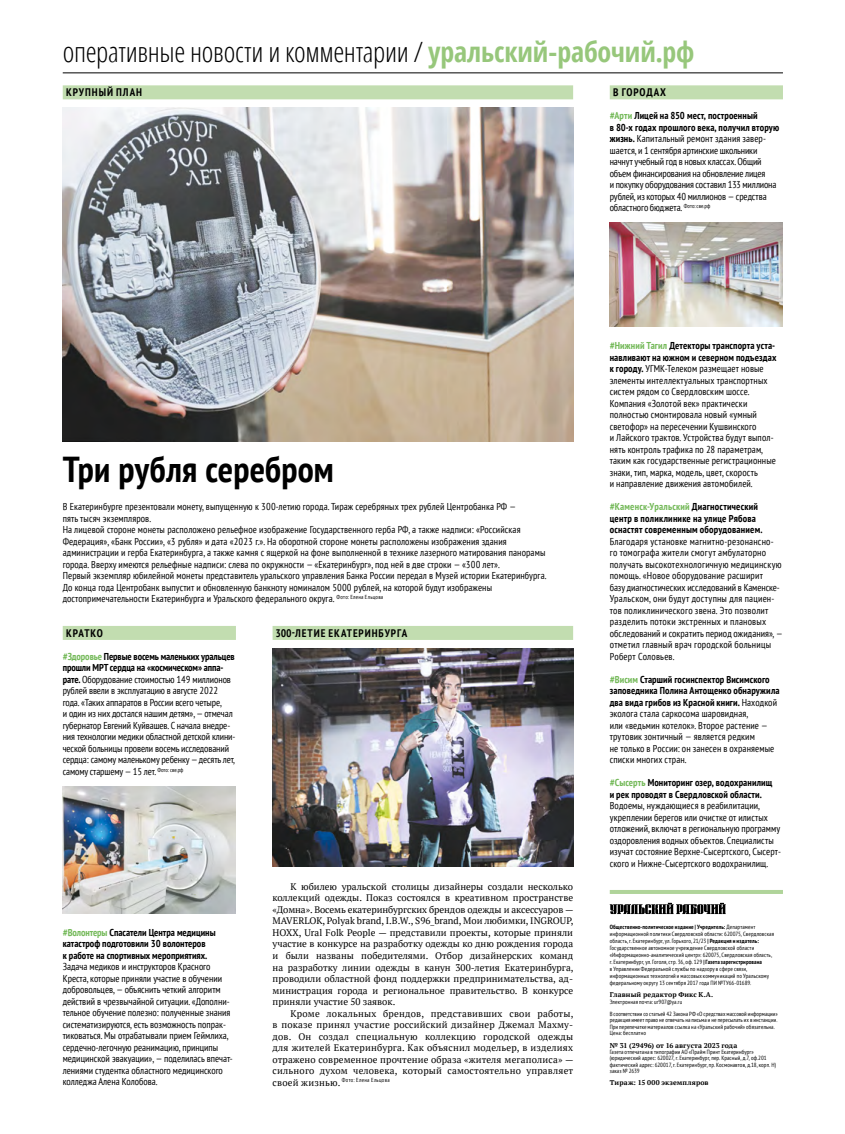
<style>
.page{position:relative;width:845px;height:1134px;background:#fff}
.page>*{position:absolute;margin:0;border:0;box-sizing:border-box;transform-origin:0 0}
.t1{font:700 condensed 36px "PT Sans";letter-spacing:.005em;color:#000}
.t2{font:300 condensed 28px "Open Sans";letter-spacing:-.01em;color:#000}
.t3{font:700 condensed 11px "PT Sans";letter-spacing:.085em;color:#000}
.t4{font:condensed 10px/11.5px "PT Sans";letter-spacing:.01em;color:#000}
.t5{font:condensed 10px/11.5px "PT Sans";letter-spacing:-.01em;color:#000}
.t6{font:condensed 10px/11.5px "PT Sans";letter-spacing:-.015em;color:#000}
.t7{font:700 condensed 10px/11.5px "PT Sans";letter-spacing:.01em;color:#000}
.t8{font:9.5px/11.5px "PT Serif";color:#000;text-align:justify}
.t9{font:700 7px "PT Serif";letter-spacing:.015em;color:#000}
.t10{font:condensed 6px/7px "PT Sans";letter-spacing:.02em;color:#000}
.t11{font:condensed 5.8px "PT Sans";letter-spacing:.05em;color:#000}
.s1{font-weight:700;color:#97c77b}
.s2{font-weight:700;color:#74b959}
.s3{font-weight:700}
.s4{color:#74b959}
.s5{font-family:"PT Serif";font-stretch:normal;font-size:9.5px}
</style>
<div class="page">
<svg style="left:610px;top:903px;width:115px;height:11px"></svg>
<hr style="left:63px;top:72px;width:720px;height:1px;background:#000">
<div style="left:63px;top:85px;width:510px;height:14px;background:#c2ddb0"></div>
<hr style="left:610px;top:890px;width:173px;height:4px;background:#b0d49a">
<img style="left:63px;top:108px;width:510px;height:333px">
<div style="left:610px;top:85px;width:173px;height:14px;background:#c2ddb0"></div>
<div style="left:272px;top:626px;width:301px;height:14px;background:#c2ddb0"></div>
<div style="left:63px;top:626px;width:173px;height:14px;background:#c2ddb0"></div>
<img style="left:272px;top:648px;width:301px;height:219px">
<img style="left:610px;top:223px;width:173px;height:103px">
<img style="left:63px;top:787px;width:173px;height:126px">
<h2 class="t2" style="left:63px;top:33px;width:633px">оперативные новости и комментарии / <span class="s1">уральский-рабочий.рф</span></h2>
<p class="t3" style="left:66px;top:85px;width:77px">КРУПНЫЙ ПЛАН</p>
<p class="t3" style="left:613px;top:85px;width:54px">В ГОРОДАХ</p>
<p class="t6" style="left:610px;top:110px;width:171px"><span class="s2">#Арти</span> <span class="s3">Лицей на 850 мест, построенный<br>в 80-х годах прошлого века, получил вторую жизнь.</span> Капитальный ремонт здания завер&shy;шается, и 1 сентября артинские школьники начнут учебный год в новых классах. Общий объем финансирования на обновление лицея<br>и покупку оборудования составил 133 миллиона рублей, из которых 40 миллионов — средства областного бюджета. <sup>Фото:</sup> <sup>све.рф</sup></p>
<h1 class="t1" style="left:63px;top:446px;width:273px">Три рубля серебром</h1>
<p class="t4" style="left:63px;top:501px;width:485px">В Екатеринбурге презентовали монету, выпущенную к 300-летию города. Тираж серебряных трех рублей Центробанка РФ —<br>пять тысяч экземпляров.<br>На лицевой стороне монеты расположено рельефное изображение Государственного герба РФ, а также надписи: «Российская Федерация», «Банк России», «3 рубля» и дата «2023 г.». На оборотной стороне монеты расположены изображения здания администрации и герба Екатеринбурга, а также камня с ящеркой на фоне выполненной в технике лазерного матирования панорамы города. Вверху имеются рельефные надписи: слева по окружности — «Екатеринбург», под ней в две строки — «300 лет».<br>Первый экземпляр юбилейной монеты представитель уральского управления Банка России передал в Музей истории Екатеринбурга.<br>До конца года Центробанк выпустит и обновленную банкноту номиналом 5000 рублей, на которой будут изображены достопримечательности Екатеринбурга и Уральского федерального округа. <sup>Фото:</sup> <sup>Елена</sup> <sup>Ельцова</sup></p>
<p class="t3" style="left:66px;top:626px;width:38px">КРАТКО</p>
<p class="t5" style="left:63px;top:650px;width:174px"><span class="s2">#Здоровье</span> <span class="s3">Первые восемь маленьких уральцев прошли МРТ сердца на «космическом» аппа&shy;рате.</span> Оборудование стоимостью 149 миллионов рублей ввели в эксплуатацию в августе 2022 года. «Таких аппаратов в России всего четыре,<br>и один из них достался нашим детям», — отмечал губернатор Евгений Куйвашев. С начала внедре&shy;ния технологии медики областной детской клини&shy;ческой больницы провели восемь исследований сердца: самому маленькому ребенку — десять лет, самому старшему — 15 лет. <sup>Фото:</sup> <sup>све.рф</sup></p>
<p class="t3" style="left:275px;top:626px;width:133px">300-ЛЕТИЕ ЕКАТЕРИНБУРГА</p>
<p class="t7" style="left:63px;top:926px;width:154px"><span class="s4">#Волонтеры</span> Спасатели Центра медицины катастроф подготовили 30 волонтеров<br>к работе на спортивных мероприятиях.</p>
<p class="t4" style="left:63px;top:961px;width:172px">Задача медиков и инструкторов Красного Креста, которые приняли участие в обучении добровольцев, — объяснить четкий алгоритм действий в чрезвычайной ситуации. «Дополни&shy;тельное обучение полезно: полученные знания систематизируются, есть возможность попрак&shy;тиковаться. Мы отрабатывали прием Геймлиха, сердечно-легочную реанимацию, принципы медицинской эвакуации», — поделилась впечат&shy;лениями студентка областного медицинского колледжа Алена Колобова.</p>
<p class="t8" style="left:272px;top:881px;width:302px;text-indent:18px">К юбилею уральской столицы дизайнеры создали несколько коллекций одежды. Показ состоялся в креативном пространстве «Домна». Восемь екатеринбургских брендов одежды и аксессуаров — MAVERLOK, Polyak brand, I.B.W., S96_brand, Мои любимки, INGROUP, HOXX, Ural Folk People — представили проекты, которые приняли участие в конкурсе на разработку одежды ко дню рождения города и были названы победителями. Отбор дизайнерских команд на разработку линии одежды в канун 300-летия Екатеринбурга, проводили областной фонд поддержки предпринимательства, ад&shy;министрация города и региональное правительство. В конкурсе приняли участие 50 заявок.</p>
<p class="t8" style="left:272px;top:1007px;width:302px;text-indent:18px">Кроме локальных брендов, представивших свои работы, в показе принял участие российский дизайнер Джемал Махму&shy;дов. Он создал специальную коллекцию городской одежды для жителей Екатеринбурга. Как объяснил модельер, в изделиях отражено современное прочтение образа «жителя мегаполиса» — сильного духом человека, который самостоятельно управляет</p>
<p class="t11" style="left:272px;top:1076px;width:119px"><span class="s5">своей жизнью.</span> Фото: Елена Ельцова</p>
<p class="t4" style="left:610px;top:340px;width:168px"><span class="s2">#Нижний Тагил</span> <span class="s3">Детекторы транспорта уста&shy;навливают на южном и северном подъездах к городу.</span> УГМК-Телеком размещает новые элементы интеллектуальных транспортных систем рядом со Свердловским шоссе.<br>Компания «Золотой век» практически полностью смонтировала новый «умный светофор» на пересечении Кушвинского<br>и Лайского трактов. Устройства будут выпол&shy;нять контроль трафика по 28 параметрам, таким как государственные регистрационные знаки, тип, марка, модель, цвет, скорость<br>и направление движения автомобилей.</p>
<p class="t7" style="left:610px;top:501px;width:154px"><span class="s4">#Каменск-Уральский</span> Диагностический центр в поликлинике на улице Рябова оснастят современным оборудованием.</p>
<p class="t4" style="left:610px;top:535px;width:174px">Благодаря установке магнитно-резонансно&shy;го томографа жители смогут амбулаторно получать высокотехнологичную медицинскую помощь. «Новое оборудование расширит<br>базу диагностических исследований в Каменске-Уральском, они будут доступны для пациен&shy;тов поликлинического звена. Это позволит разделить потоки экстренных и плановых обследований и сократить период ожидания», — отметил главный врач городской больницы Роберт Соловьев.</p>
<p class="t4" style="left:610px;top:673px;width:171px"><span class="s2">#Висим</span> <span class="s3">Старший госинспектор Висимского заповедника Полина Антощенко обнаружила два вида грибов из Красной книги.</span> Находкой эколога стала саркосома шаровидная,<br>или «ведьмин котелок». Второе растение — трутовик зонтичный — является редким<br>не только в России: он занесен в охраняемые списки многих стран.</p>
<p class="t7" style="left:610px;top:777px;width:164px"><span class="s4">#Сысерть</span> Мониторинг озер, водохранилищ и рек проводят в Свердловской области.</p>
<p class="t4" style="left:610px;top:800px;width:173px">Водоемы, нуждающиеся в реабилитации, укреплении берегов или очистке от илистых отложений, включат в региональную программу оздоровления водных объектов. Специалисты изучат состояние Верхне-Сысертского, Сысерт&shy;ского и Нижне-Сысертского водохранилищ.</p>
<p class="t10" style="left:610px;top:923px;width:166px"><span class="s3">Общественно-политическое издание | Учредитель:</span> Департамент информационной политики Свердловской области: 620075, Свердловская область, г. Екатеринбург, ул. Горького, 21/23 <span class="s3">| Редакция и издатель:<br></span>Государственное автономное учреждение Свердловской области «Информационно-аналитический центр»: 620075, Свердловская область, г. Екатеринбург, ул. Гоголя, стр. 36, оф. 129 <span class="s3">| Газета зарегистрирована<br></span>в Управлении Федеральной службы по надзору в сфере связи, информационных технологий и массовых коммуникаций по Уральскому федеральному округу 13 сентября 2017 года ПИ №ТУ66-01689.</p>
<p class="t9" style="left:610px;top:990px;width:105px">Главный редактор Фикс К.А.</p>
<p class="t10" style="left:610px;top:995px;width:170px;line-height:12.6px">Электронная почта: ur907@ya.ru<br>В соответствии со статьей 42 Закона РФ «О средствах массовой информации»</p>
<p class="t10" style="left:610px;top:1017px;width:169px;line-height:6.3px">редакция имеет право не отвечать на письма и не пересылать их в инстанции.<br>При перепечатке материалов ссылка на «Уральский рабочий» обязательна.<br>Цена: бесплатно</p>
<p class="t9" style="left:610px;top:1040px;width:129px">№ 31 (29496) от 16 августа 2023 года</p>
<p class="t10" style="left:610px;top:1048px;width:168px;line-height:6.3px">Газета отпечатана в типографии АО «Прайм Принт Екатеринбург» (юридический адрес: 620027, г. Екатеринбург, пер. Красный, д.7, оф.201 фактический адрес: 620017, г. Екатеринбург, пр. Космонавтов, д.18, корп. Н) заказ № 2639</p>
<p class="t9" style="left:610px;top:1078px;width:100px">Тираж: 15 000 экземпляров</p>
</div>
